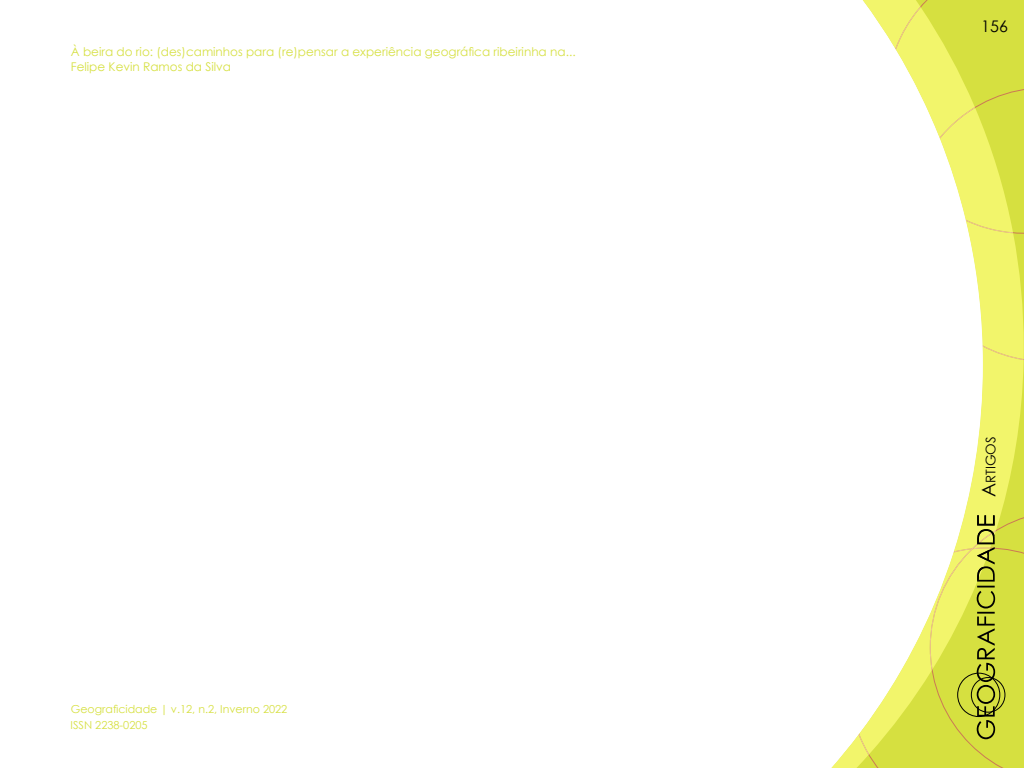
<style>
.page{position:relative;width:1024px;height:768px;background:#fff}
.page>*{position:absolute;margin:0;border:0;box-sizing:border-box;transform-origin:0 0}
.t1{font:16px "Century Gothic";color:#000}
.t2{font:13.3px "Century Gothic";color:#000}
.t3{font:12px "Century Gothic";color:#d6e043}
.t4{font:12px "Century Gothic";color:#d6e040}
.t5{font:11px "Century Gothic";color:#d6e040}
.s1{font-size:19px}
</style>
<div class="page">
<svg style="left:983px;top:0;width:41px;height:510px;fill:#f2f56b"></svg>
<svg style="left:983px;top:7px;width:41px;height:353px"></svg>
<svg style="left:831px;top:0;width:152px;height:768px"></svg>
<svg style="left:858px;top:510px;width:166px;height:258px"></svg>
<p class="t3" style="left:71px;top:44px;width:506px">À beira do rio: (des)caminhos para (re)pensar a experiência geográfica ribeirinha na...</p>
<p class="t4" style="left:71px;top:58px;width:162px">Felipe Kevin Ramos da Silva</p>
<p class="t5" style="left:71px;top:701px;width:218px">Geograficidade | v.12, n.2, Inverno 2022</p>
<p class="t5" style="left:71px;top:717px;width:79px">ISSN 2238-0205</p>
<h1 class="t1" style="left:981px;top:15px;width:28px">156</h1>
<p class="t2" style="left:981px;top:497px;width:62px;rotate:-90deg"><span class="s1">A</span>RTIGOS</p>
</div>
